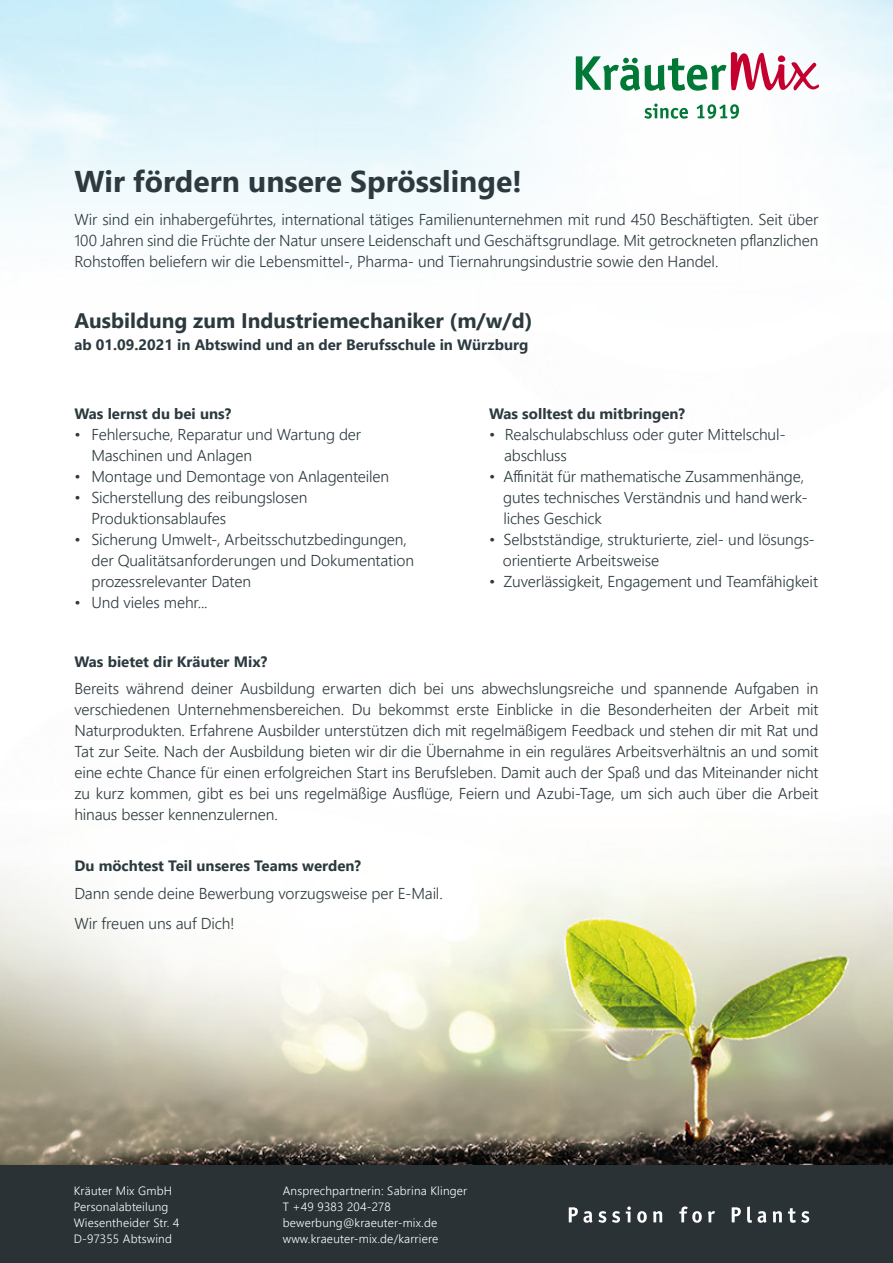
<style>
.page{position:relative;width:893px;height:1263px;background:#fff}
.page>*{position:absolute;margin:0;border:0;box-sizing:border-box;transform-origin:0 0}
.t1{font:700 30px "Segoe UI";color:#2c3a3f}
.t2{font:700 21px "Segoe UI";color:#2c3a3f}
.t3{font:300 15.75px/21px "Segoe UI";letter-spacing:-.01em;color:#2c3a3f}
.t4{font:700 15px "Segoe UI";color:#2c3a3f}
.t5{font:300 12px/15.8px "Segoe UI";letter-spacing:.015em;color:#fff}
</style>
<div class="page">
<img style="left:0;top:0;width:893px;height:1166px">
<div style="left:0;top:1166px;width:893px;height:97px;background:#2a3235"></div>
<svg style="left:569px;top:1206px;width:240px;height:17px"></svg>
<svg style="left:576px;top:52px;width:243px;height:40px"></svg>
<svg style="left:644px;top:104px;width:44px;height:15px"></svg>
<svg style="left:697px;top:104px;width:42px;height:15px"></svg>
<h1 class="t1" style="left:74px;top:153px;width:449px">Wir fördern unsere Sprösslinge!</h1>
<p class="t3" style="left:74px;top:208px;width:746px;text-align:justify">Wir sind ein inhabergeführtes, international tätiges Familienunternehmen mit rund 450 Beschäftigten. Seit über 100 Jahren sind die Früchte der Natur unsere Leidenschaft und Geschäftsgrundlage. Mit getrockneten pflanzlichen Rohstoffen beliefern wir die Lebensmittel-, Pharma- und Tiernahrungsindustrie sowie den Handel.</p>
<h2 class="t2" style="left:74px;top:300px;width:460px">Ausbildung zum Industriemechaniker  (m/w/d)</h2>
<p class="t4" style="left:74px;top:330px;width:455px">ab 01.09.2021 in Abtswind und an der Berufsschule in Würzburg</p>
<p class="t4" style="left:74px;top:399px;width:158px">Was lernst du bei uns?</p>
<p class="t4" style="left:489px;top:399px;width:198px">Was solltest du mitbringen?</p>
<p class="t3" style="left:91px;top:422px;width:271px;text-indent:-17px">• Fehlersuche, Reparatur und Wartung der<br>Maschinen und Anlagen</p>
<p class="t3" style="left:74px;top:464px;width:316px">• Montage und Demontage von Anlagenteilen</p>
<p class="t3" style="left:91px;top:485px;width:217px;text-indent:-17px">• Sicherstellung des reibungslosen<br>Produktionsablaufes</p>
<p class="t3" style="left:91px;top:527px;width:324px;text-indent:-17px">• Sicherung Umwelt-, Arbeitsschutzbedingungen, der Qualitätsanforderungen und Dokumentation prozessrelevanter Daten</p>
<p class="t3" style="left:74px;top:590px;width:135px">• Und vieles mehr...</p>
<p class="t3" style="left:504px;top:422px;width:283px;text-indent:-15px">• Realschulabschluss oder guter Mittelschul&shy;abschluss</p>
<p class="t3" style="left:503px;top:464px;width:306px;text-indent:-14px">• Affinität für mathematische Zusammenhänge, gutes technisches Verständnis und hand werk&shy;liches Geschick</p>
<p class="t3" style="left:503px;top:527px;width:314px;text-indent:-14px">• Selbstständige, strukturierte, ziel- und lösungs&shy;orientierte Arbeitsweise</p>
<p class="t3" style="left:489px;top:569px;width:330px">• Zuverlässigkeit, Engagement und Teamfähigkeit</p>
<p class="t4" style="left:74px;top:647px;width:194px">Was bietet dir Kräuter Mix?</p>
<p class="t3" style="left:74px;top:676px;width:746px;text-align:justify">Bereits während deiner Ausbildung erwarten dich bei uns abwechslungsreiche und spannende Aufgaben in verschiedenen Unternehmensbereichen. Du bekommst erste Einblicke in die Besonderheiten der Arbeit mit Naturprodukten. Erfahrene Ausbilder unterstützen dich mit regelmäßigem Feedback und stehen dir mit Rat und Tat zur Seite. Nach der Ausbildung bieten wir dir die Übernahme in ein reguläres Arbeitsverhältnis an und somit eine echte Chance für einen erfolgreichen Start ins Berufsleben. Damit auch der Spaß und das Miteinander nicht zu kurz kommen, gibt es bei uns regelmäßige Ausflüge, Feiern und Azubi-Tage, um sich auch über die Arbeit hinaus besser kennenzulernen.</p>
<p class="t4" style="left:74px;top:851px;width:288px">Du möchtest Teil unseres Teams werden?</p>
<p class="t3" style="left:74px;top:877px;width:370px;line-height:29.5px">Dann sende deine Bewerbung vorzugsweise per E-Mail.<br>Wir freuen uns auf Dich!</p>
<p class="t5" style="left:74px;top:1182px;width:107px">Kräuter Mix GmbH<br>Personalabteilung<br>Wiesentheider Str. 4<br>D-97355 Abtswind</p>
<p class="t5" style="left:283px;top:1182px;width:186px">Ansprechpartnerin: Sabrina Klinger<br>T +49 9383 204-278 bewerbung@kraeuter-mix.de www.kraeuter-mix.de/karriere</p>
</div>
